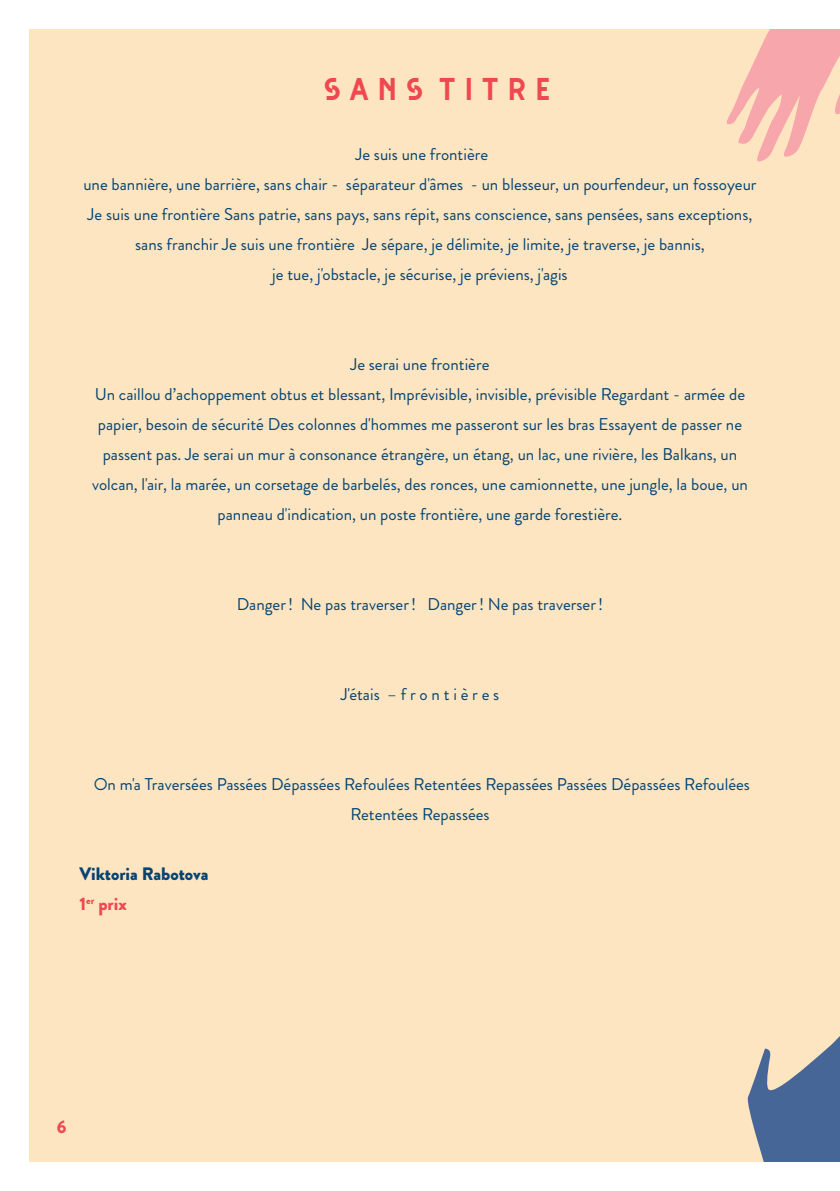
<style>
.page{position:relative;width:840px;height:1191px;background:#fff}
.page>*{position:absolute;margin:0;border:0;box-sizing:border-box;transform-origin:0 0}
.t1{font:34px "Grotesk";color:#ef4850}
.t2{font:900 18px/30px "Brandon Grotesque";color:#044372}
.t3{font:900 18px "Brandon Grotesque";color:#ef4850}
.t4{font:17px/30px "Brandon Grotesque";color:#044372;text-align:center}
.s1{color:#ef4850}
</style>
<div class="page">
<div style="left:0;top:0;width:839px;height:1191px;background:#fee5c1"></div>
<svg style="left:725px;top:28px;width:114px;height:134px"></svg>
<svg style="left:747px;top:1037px;width:92px;height:125px;fill:#466698"></svg>
<div style="left:0;top:0;width:839px;height:28px;background:#fff"></div>
<div style="left:0;top:0;width:28px;height:1191px;background:#fff"></div>
<div style="left:0;top:1162px;width:839px;height:29px;background:#fff"></div>
<h1 class="t1" style="left:319px;top:74px;width:237px">SANS TITRE</h1>
<p class="t4" style="left:83px;top:139px;width:674px">Je suis une frontière<br>une bannière, une barrière, sans chair - séparateur d'âmes - un blesseur, un pourfendeur, un fossoyeur Je suis une frontière Sans patrie, sans pays, sans répit, sans conscience, sans pensées, sans exceptions, sans franchir Je suis une frontière Je sépare, je délimite, je limite, je traverse, je bannis,<br>je tue, j'obstacle, je sécurise, je préviens, j'agis</p>
<p class="t4" style="left:92px;top:349px;width:657px">Je serai une frontière<br>Un caillou d’achoppement obtus et blessant, Imprévisible, invisible, prévisible Regardant - armée de papier, besoin de sécurité Des colonnes d'hommes me passeront sur les bras Essayent de passer ne passent pas. Je serai un mur à consonance étrangère, un étang, un lac, une rivière, les Balkans, un volcan, l'air, la marée, un corsetage de barbelés, des ronces, une camionnette, une jungle, la boue, un panneau d'indication, un poste frontière, une garde forestière.</p>
<p class="t4" style="left:236px;top:589px;width:368px">Danger! Ne pas traverser! Danger! Ne pas traverser!</p>
<p class="t4" style="left:340px;top:679px;width:160px">J'étais – f r o n t i è r e s</p>
<p class="t4" style="left:94px;top:769px;width:657px">On m'a Traversées Passées Dépassées Refoulées Retentées Repassées Passées Dépassées Refoulées<br>Retentées Repassées</p>
<p class="t2" style="left:79px;top:859px;width:131px">Viktoria Rabotova<br><span class="s1">1</span><sup>er</sup> <span class="s1">prix</span></p>
<p class="t3" style="left:57px;top:1113px;width:11px">6</p>
</div>
